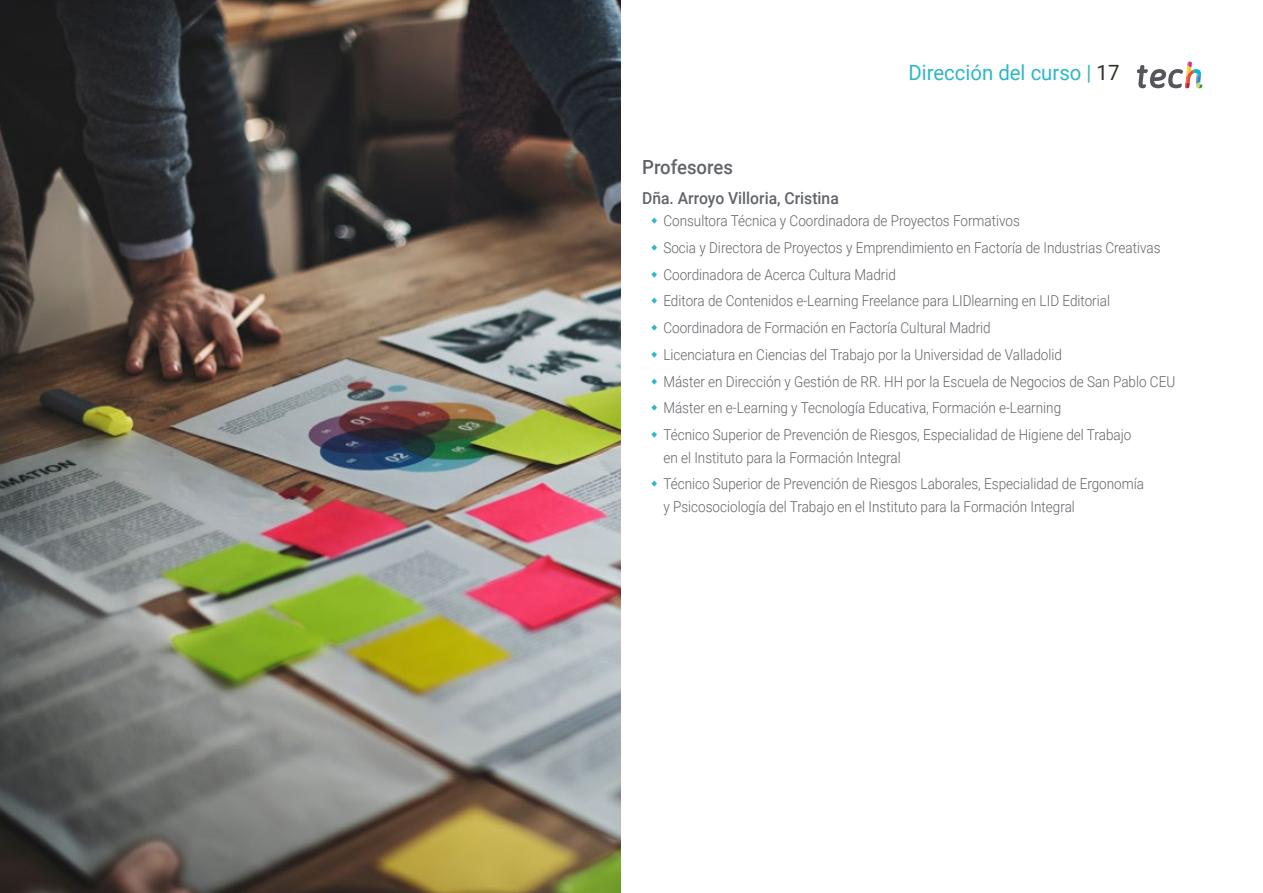
<style>
.page{position:relative;width:1263px;height:893px;background:#fff}
.page>*{position:absolute;margin:0;border:0;box-sizing:border-box;transform-origin:0 0}
.t1{font:21px "Roboto";color:#2db8c5}
.t2{font:500 19.5px "Roboto";color:#61646a;scale:.95 1}
.t3{font:500 16.5px "Roboto";color:#61646a;scale:.95 1}
.t4{font:300 15px/26.7px "Roboto";color:#61646a;scale:.9 1}
.s1{color:#312e20}
</style>
<div class="page">
<img style="left:0;top:0;width:621px;height:893px">
<svg style="left:1137px;top:62px;width:65px;height:27px"></svg>
<h1 class="t1" style="left:908px;top:57px;width:213px">Dirección del curso | <span class="s1">17</span></h1>
<h2 class="t2" style="left:642px;top:153px;width:97px">Profesores</h2>
<p class="t3" style="left:642px;top:186px;width:209px">Dña. Arroyo Villoria, Cristina</p>
<p class="t4" style="left:663px;top:207px;width:570px">Consultora Técnica y Coordinadora de Proyectos Formativos<br>Socia y Directora de Proyectos y Emprendimiento en Factoría de Industrias Creativas Coordinadora de Acerca Cultura Madrid<br>Editora de Contenidos e-Learning Freelance para LIDlearning en LID Editorial Coordinadora de Formación en Factoría Cultural Madrid<br>Licenciatura en Ciencias del Trabajo por la Universidad de Valladolid<br>Máster en Dirección y Gestión de RR. HH por la Escuela de Negocios de San Pablo CEU Máster en e-Learning y Tecnología Educativa, Formación e-Learning<br>Técnico Superior de Prevención de Riesgos, Especialidad de Higiene del Trabajo</p>
<p class="t4" style="left:663px;top:443px;width:535px">en el Instituto para la Formación Integral<br>Técnico Superior de Prevención de Riesgos Laborales, Especialidad de Ergonomía</p>
<p class="t4" style="left:663px;top:493px;width:459px">y Psicosociología del Trabajo en el Instituto para la Formación Integral</p>
</div>
